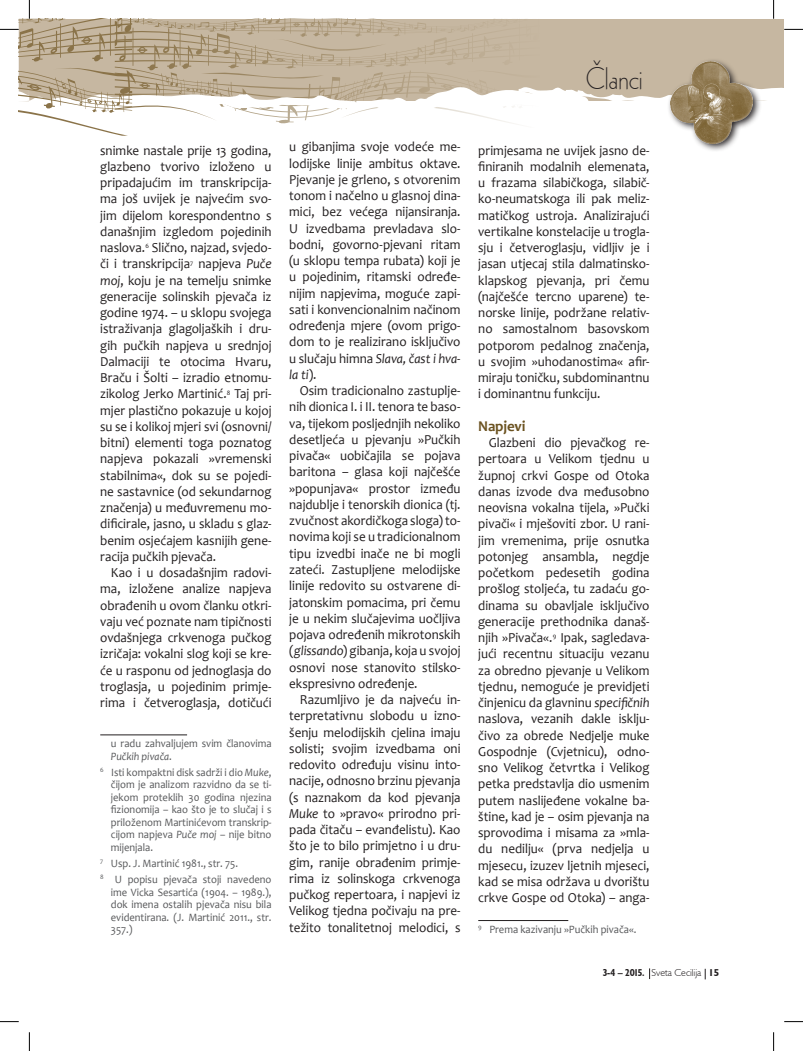
<style>
.page{position:relative;width:803px;height:1051px;background:#fff}
.page>*{position:absolute;margin:0;border:0;box-sizing:border-box;transform-origin:0 0}
.t1{font:30px "Geometric 231 BT Light C";letter-spacing:-.015em;color:#231f20;scale:.95 1}
.t2{font:700 15px "Candara";letter-spacing:-.01em;color:#6b5220}
.t3{font:13.75px/16.2px "Candara";color:#231f20;text-align:justify;scale:.95 1}
.t4{font:11.25px/12.5px "Candara";color:#57585a;scale:.94 1}
.t5{font:300 10px "Humanist 521 BT";color:#231f20}
.s1{font-style:italic}
.s2{font-weight:700;font-stretch:condensed}
.s3{font-weight:700}
</style>
<div class="page">
<hr style="left:100px;top:735px;width:87px;height:1px;background:#231f20">
<hr style="left:478px;top:920px;width:90px;height:1px;background:#231f20">
<svg style="left:0;top:1021px;width:19px;height:1px"></svg>
<svg style="left:784px;top:1021px;width:19px;height:1px"></svg>
<svg style="left:29px;top:1032px;width:1px;height:19px"></svg>
<svg style="left:0;top:0;width:803px;height:151px"></svg>
<svg style="left:773px;top:1032px;width:1px;height:19px"></svg>
<h1 class="t1" style="left:586px;top:60px;width:62px">Članci</h1>
<p class="t3" style="left:100px;top:142px;width:182px">snimke nastale prije 13 godina, glazbeno tvorivo izloženo u pripadajućim im transkripcija&shy;ma još uvijek je najvećim svo&shy;jim dijelom korespondentno s današnjim izgledom pojedinih naslova.<sup>6</sup> Slično, najzad, svjedo&shy;či i transkripcija<sup>7</sup> napjeva <span class="s1">Puče moj</span>, koju je na temelju snimke generacije solinskih pjevača iz godine 1974. – u sklopu svojega istraživanja glagoljaških i dru&shy;gih pučkih napjeva u srednjoj Dalmaciji te otocima Hvaru, Braču i Šolti – izradio etnomu&shy;zikolog Jerko Martinić.<sup>8</sup> Taj pri&shy;mjer plastično pokazuje u kojoj su se i kolikoj mjeri svi (osnovni/ bitni) elementi toga poznatog napjeva pokazali »vremenski stabilnima«, dok su se pojedi&shy;ne sastavnice (od sekundarnog značenja) u međuvremenu mo&shy;dificirale, jasno, u skladu s glaz&shy;benim osjećajem kasnijih gene&shy;racija pučkih pjevača.</p>
<p class="t3" style="left:100px;top:564px;width:182px;text-indent:11px">Kao i u dosadašnjim radovi&shy;ma, izložene analize napjeva obrađenih u ovom članku otkri&shy;vaju već poznate nam tipičnosti ovdašnjega crkvenoga pučkog izričaja: vokalni slog koji se kre&shy;će u rasponu od jednoglasja do troglasja, u pojedinim primje&shy;rima i četveroglasja, dotičući</p>
<p class="t4" style="left:111px;top:737px;width:172px">u radu zahvaljujem svim članovima<br><span class="s1">Pučkih pivača</span>.</p>
<p class="t4" style="left:111px;top:766px;width:172px;text-align:justify;text-indent:-11px"><sup>6</sup> Isti kompaktni disk sadrži i dio <span class="s1">Muke</span>, čijom je analizom razvidno da se ti&shy;jekom proteklih 30 godina njezina fizionomija – kao što je to slučaj i s priloženom Martinićevom transkrip&shy;cijom napjeva <span class="s1">Puče moj</span> – nije bitno mijenjala.</p>
<p class="t4" style="left:100px;top:855px;width:184px;line-height:16px"><sup>7</sup> Usp. J. Martinić 1981., str. 75.<br><sup>8</sup> U popisu pjevača stoji navedeno</p>
<p class="t4" style="left:111px;top:885px;width:172px;text-align:justify">ime Vicka Sesartića (1904. – 1989.), dok imena ostalih pjevača nisu bila evidentirana. (J. Martinić 2011., str.<br>357.)</p>
<p class="t3" style="left:289px;top:139px;width:182px">u gibanjima svoje vodeće me&shy;lodijske linije ambitus oktave.<br>Pjevanje je grleno, s otvorenim tonom i načelno u glasnoj dina&shy;mici, bez većega nijansiranja.<br>U izvedbama prevladava slo&shy;bodni, govorno-pjevani ritam (u sklopu tempa rubata) koji je u pojedinim, ritamski određe&shy;nijim napjevima, moguće zapi&shy;sati i konvencionalnim načinom određenja mjere (ovom prigo&shy;dom to je realizirano isključivo u slučaju himna <span class="s1">Slava, čast i hva&shy;la ti</span>).</p>
<p class="t3" style="left:289px;top:382px;width:182px;text-indent:11px">Osim tradicionalno zastuplje&shy;nih dionica I. i II. tenora te baso&shy;va, tijekom posljednjih nekoliko desetljeća u pjevanju »Pučkih pivača« uobičajila se pojava baritona – glasa koji najčešće »popunjava« prostor između najdublje i tenorskih dionica (tj. zvučnost akordičkoga sloga) to&shy;novima koji se u tradicionalnom tipu izvedbi inače ne bi mogli zateći. Zastupljene melodijske linije redovito su ostvarene di&shy;jatonskim pomacima, pri čemu je u nekim slučajevima uočljiva pojava određenih mikrotonskih (<span class="s1">glissando</span>) gibanja, koja u svojoj osnovi nose stanovito stilsko&shy;ekspresivno određenje.</p>
<p class="t3" style="left:289px;top:691px;width:182px;text-indent:11px">Razumljivo je da najveću in&shy;terpretativnu slobodu u izno&shy;šenju melodijskih cjelina imaju solisti; svojim izvedbama oni redovito određuju visinu into&shy;nacije, odnosno brzinu pjevanja (s naznakom da kod pjevanja <span class="s1">Muke</span> to »pravo« prirodno pri&shy;pada čitaču – evanđelistu). Kao što je to bilo primjetno i u dru&shy;gim, ranije obrađenim primje&shy;rima iz solinskoga crkvenoga pučkog repertoara, i napjevi iz Velikog tjedna počivaju na pre&shy;težito tonalitetnoj melodici, s</p>
<p class="t3" style="left:478px;top:142px;width:182px">primjesama ne uvijek jasno de&shy;finiranih modalnih elemenata, u frazama silabičkoga, silabič&shy;ko-neumatskoga ili pak meliz&shy;matičkog ustroja. Analizirajući vertikalne konstelacije u trogla&shy;sju i četveroglasju, vidljiv je i jasan utjecaj stila dalmatinsko&shy;klapskog pjevanja, pri čemu (najčešće tercno uparene) te&shy;norske linije, podržane relativ&shy;no samostalnom basovskom potporom pedalnog značenja, u svojim »uhodanostima« afir&shy;miraju toničku, subdominantnu i dominantnu funkciju.</p>
<p class="t2" style="left:478px;top:416px;width:49px">Napjevi</p>
<p class="t3" style="left:478px;top:434px;width:182px;text-indent:11px">Glazbeni dio pjevačkog re&shy;pertoara u Velikom tjednu u župnoj crkvi Gospe od Otoka danas izvode dva međusobno neovisna vokalna tijela, »Pučki pivači« i mješoviti zbor. U rani&shy;jim vremenima, prije osnutka potonjeg ansambla, negdje početkom pedesetih godina prošlog stoljeća, tu zadaću go&shy;dinama su obavljale isključivo generacije prethodnika današ&shy;njih »Pivača«.<sup>9</sup> Ipak, sagledava&shy;jući recentnu situaciju vezanu za obredno pjevanje u Velikom tjednu, nemoguće je previdjeti činjenicu da glavninu <span class="s1">specifičnih </span>naslova, vezanih dakle isklju&shy;čivo za obrede Nedjelje muke Gospodnje (Cvjetnicu), odno&shy;sno Velikog četvrtka i Velikog petka predstavlja dio usmenim putem naslijeđene vokalne ba&shy;štine, kad je – osim pjevanja na sprovodima i misama za »mla&shy;du nedilju« (prva nedjelja u mjesecu, izuzev ljetnih mjeseci, kad se misa održava u dvorištu crkve Gospe od Otoka) – anga-</p>
<p class="t4" style="left:478px;top:923px;width:170px"><sup>9</sup> Prema kazivanju »Pučkih pivača«.</p>
<p class="t5" style="left:603px;top:967px;width:118px"><span class="s2">3-4 – 2015.</span> Sveta Cecilija <span class="s3">15</span></p>
</div>
